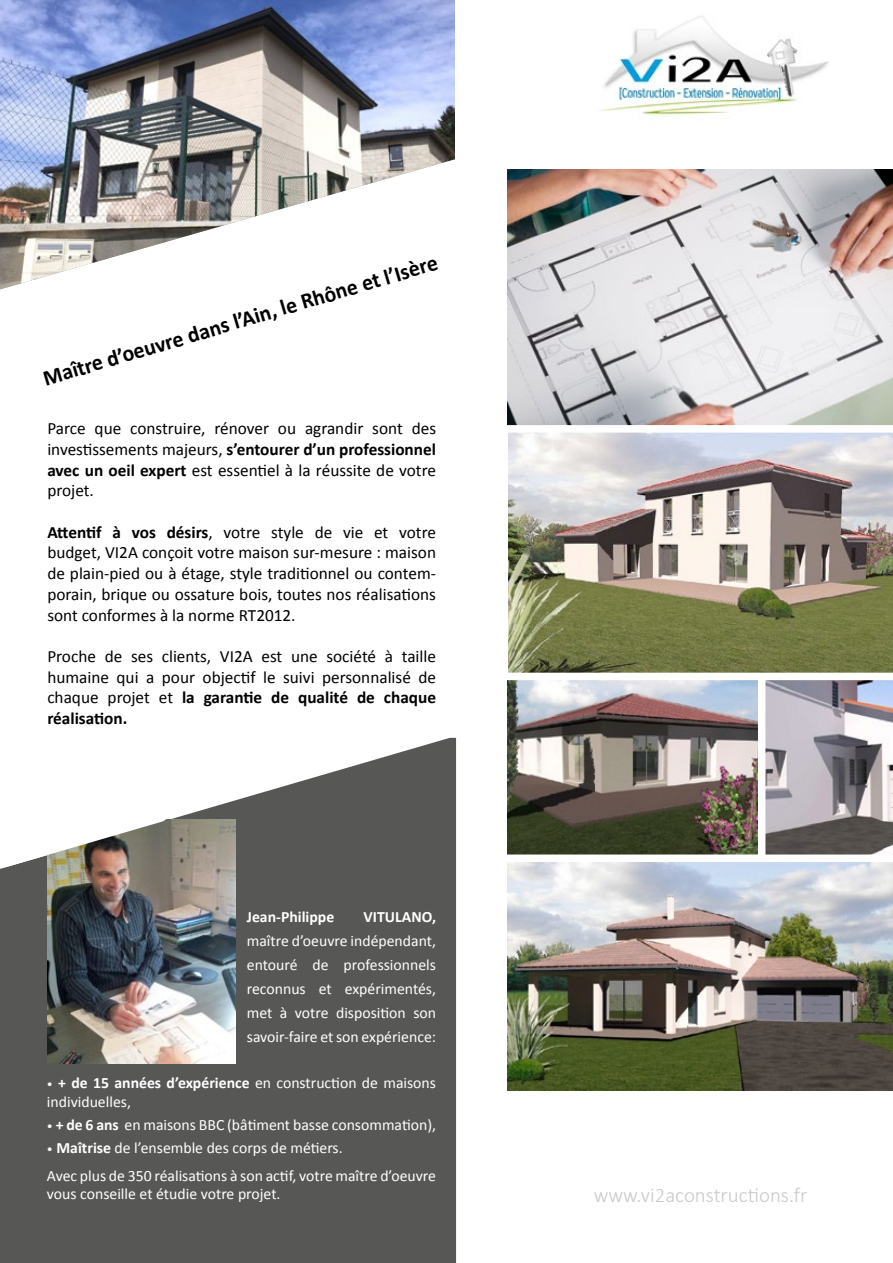
<style>
.page{position:relative;width:893px;height:1263px;background:#fff}
.page>*{position:absolute;margin:0;border:0;box-sizing:border-box;transform-origin:0 0}
.t1{font:700 22.5px "Calibri";color:#000}
.t2{font:300 21px "Calibri";color:#cac9cb}
.t3{font:17.25px/20.7px "Calibri";color:#000;text-align:justify}
.t4{font:15.75px/24px "Calibri";color:#fff}
.t5{font:700 15.75px "Calibri";color:#fff}
.s1{font-weight:700}
.s2{font-size:12px}
</style>
<div class="page">
<img style="left:0;top:0;width:455px;height:289px">
<svg style="left:0;top:738px;width:456px;height:525px;background:#676766"></svg>
<img style="left:47px;top:819px;width:188px;height:244px">
<svg style="left:0;top:775px;width:170px;height:94px"></svg>
<img style="left:507px;top:169px;width:386px;height:256px">
<img style="left:508px;top:433px;width:385px;height:240px">
<img style="left:507px;top:680px;width:251px;height:174px">
<img style="left:765px;top:680px;width:128px;height:174px">
<img style="left:507px;top:862px;width:386px;height:229px">
<img style="left:602px;top:16px;width:227px;height:100px">
<h1 class="t1" style="left:39px;top:363px;width:412px;rotate:-16deg">Maître d’oeuvre dans l’Ain, le Rhône et l’Isère</h1>
<p class="t3" style="left:47px;top:417px;width:390px">Parce que construire, rénover ou agrandir sont des investissements majeurs, <span class="s1">s’entourer d’un professionnel avec un oeil expert</span> est essentiel à la réussite de votre projet.</p>
<p class="t3" style="left:47px;top:521px;width:390px"><span class="s1">Attentif à vos désirs</span>, votre style de vie et votre budget, VI2A conçoit votre maison sur-mesure : maison de plain-pied ou à étage, style traditionnel ou contem&shy;porain, brique ou ossature bois, toutes nos réalisations sont conformes à la norme RT2012.</p>
<p class="t3" style="left:47px;top:645px;width:390px">Proche de ses clients, VI2A est une société à taille humaine qui a pour objectif le suivi personnalisé de chaque projet et <span class="s1">la garantie de qualité de chaque réalisation.</span></p>
<p class="t5" style="left:247px;top:906px;width:89px">Jean-Philippe</p>
<p class="t5" style="left:364px;top:906px;width:74px">VITULANO,</p>
<p class="t4" style="left:247px;top:927px;width:191px;text-align:justify">maître d’oeuvre indépendant, entouré de professionnels reconnus et expérimentés, met à votre disposition son savoir-faire et son expérience:</p>
<p class="t4" style="left:47px;top:1072px;width:391px;line-height:18.9px"><span class="s2">•</span> <span class="s1">+ de 15 années d’expérience</span> en construction de maisons individuelles,</p>
<p class="t4" style="left:47px;top:1112px;width:391px"><span class="s2">•</span> <span class="s1">+ de 6 ans</span> en maisons BBC (bâtiment basse consommation),</p>
<p class="t4" style="left:47px;top:1133px;width:391px;line-height:27.5px"><span class="s2">•</span> <span class="s1">Maîtrise</span> de l’ensemble des corps de métiers.<br>Avec plus de 350 réalisations à son actif, votre maître d’oeuvre</p>
<p class="t4" style="left:47px;top:1181px;width:235px">vous conseille et étudie votre projet.</p>
<p class="t2" style="left:594px;top:1182px;width:215px">www.vi2aconstructions.fr</p>
</div>
